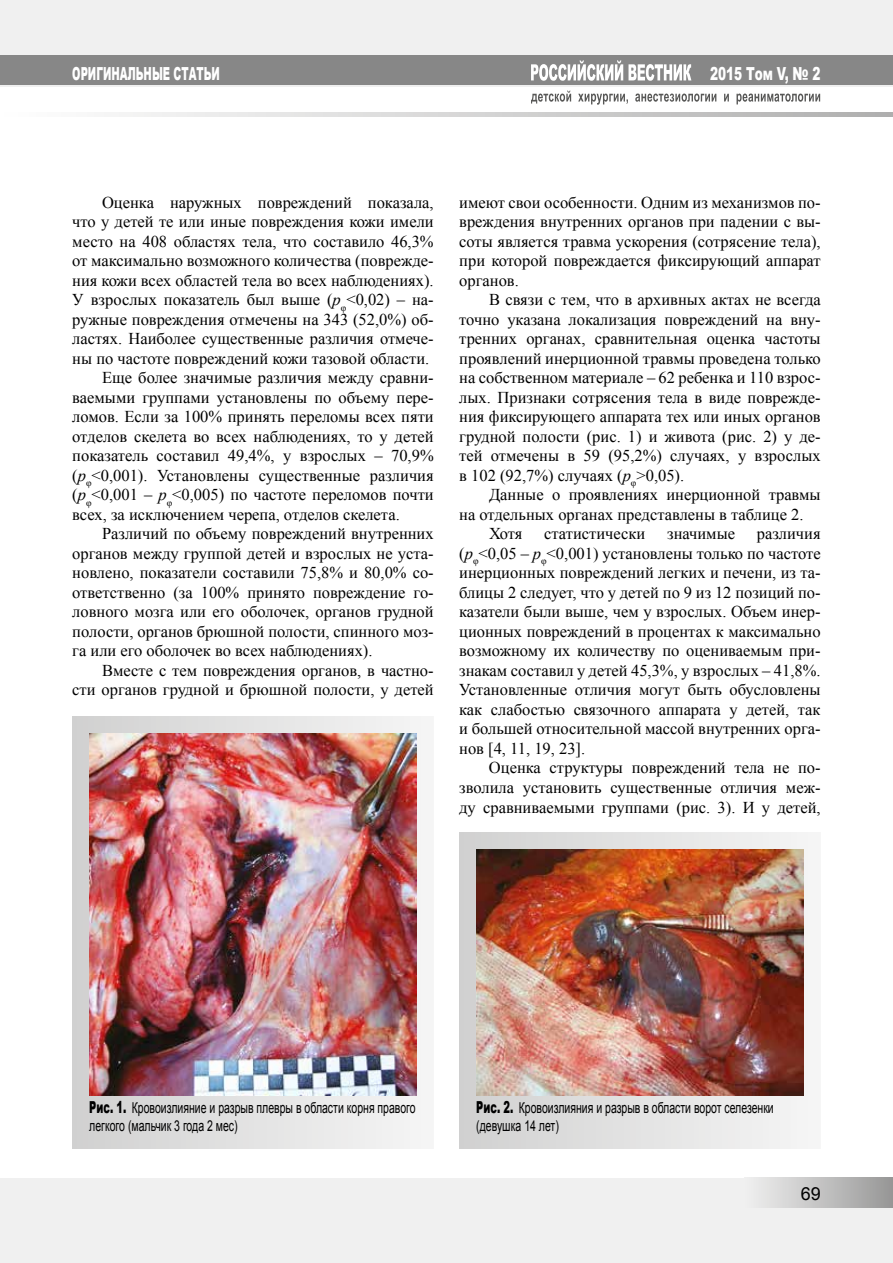
<style>
.page{position:relative;width:893px;height:1263px;background:#fff}
.page>*{position:absolute;margin:0;border:0;box-sizing:border-box;transform-origin:0 0}
.t1{font:900 18px "Arial";color:#fff;scale:.56 1}
.t2{font:900 18px "Arial";color:#fff;scale:.67 1}
.t3{font:18px "Arial";color:#000}
.t4{font:16.5px/19.5px "Times New Roman";color:#000;text-align:justify}
.t5{font:15px/18px "Arial";color:#000;scale:.7 1}
.s1{font-style:italic}
.s2{font-weight:900;font-size:16.5px}
</style>
<div class="page">
<div style="left:0;top:1178px;width:893px;height:85px;background:#f0f0f0"></div>
<div style="left:744px;top:1178px;width:149px;height:30px;background:linear-gradient(to right,#f1f1f1,#979797)"></div>
<div style="left:0;top:0;width:893px;height:87px;background:#f0f0f0"></div>
<div style="left:0;top:55px;width:893px;height:30px;background:#878787"></div>
<svg style="left:119px;top:113px;width:774px;height:4px;background:#d2d1d1"></svg>
<svg style="left:531px;top:60px;width:160px;height:21px"></svg>
<svg style="left:531px;top:91px;width:289px;height:14px"></svg>
<div style="left:72px;top:716px;width:362px;height:432px;background:linear-gradient(to right,#d0d0d0,#f6f6f6)"></div>
<img style="left:89px;top:733px;width:328px;height:362px">
<svg style="left:459px;top:833px;width:349px;height:315px"></svg>
<img style="left:476px;top:850px;width:328px;height:245px">
<p class="t1" style="left:72px;top:61px;width:265px">ОРИГИНАЛЬНЫЕ СТАТЬИ</p>
<p class="t2" style="left:710px;top:61px;width:166px">2015 Том V, № 2</p>
<p class="t4" style="left:102px;top:192px;width:333px">Оценка наружных повреждений показала,</p>
<p class="t4" style="left:72px;top:212px;width:363px">что у детей те или иные повреждения кожи имели</p>
<p class="t4" style="left:72px;top:231px;width:363px">место на 408 областях тела, что составило 46,3%</p>
<p class="t4" style="left:72px;top:251px;width:363px">от максимально возможного количества (поврежде-</p>
<p class="t4" style="left:72px;top:270px;width:363px">ния кожи всех областей тела во всех наблюдениях).</p>
<p class="t4" style="left:72px;top:290px;width:363px">У взрослых показатель был выше (<span class="s1">р</span><sub>φ</sub>&lt;0,02) – на-</p>
<p class="t4" style="left:72px;top:309px;width:363px">ружные повреждения отмечены на 343 (52,0%) об-</p>
<p class="t4" style="left:72px;top:329px;width:363px">ластях. Наиболее существенные различия отмече-</p>
<p class="t4" style="left:72px;top:348px;width:358px">ны по частоте повреждений кожи тазовой области.</p>
<p class="t4" style="left:102px;top:368px;width:333px">Еще более значимые различия между сравни-</p>
<p class="t4" style="left:72px;top:387px;width:363px">ваемыми группами установлены по объему пере-</p>
<p class="t4" style="left:72px;top:407px;width:363px">ломов. Если за 100% принять переломы всех пяти</p>
<p class="t4" style="left:72px;top:426px;width:363px">отделов скелета во всех наблюдениях, то у детей</p>
<p class="t4" style="left:72px;top:446px;width:363px">показатель составил 49,4%, у взрослых – 70,9%</p>
<p class="t4" style="left:72px;top:465px;width:363px">(<span class="s1">р</span><sub>φ</sub>&lt;0,001). Установлены существенные различия</p>
<p class="t4" style="left:72px;top:485px;width:363px">(<span class="s1">р</span><sub>φ</sub>&lt;0,001 – <span class="s1">р</span><sub>φ</sub>&lt;0,005) по частоте переломов почти</p>
<p class="t4" style="left:72px;top:504px;width:329px">всех, за исключением черепа, отделов скелета.</p>
<p class="t4" style="left:102px;top:524px;width:333px">Различий по объему повреждений внутренних</p>
<p class="t4" style="left:72px;top:543px;width:363px">органов между группой детей и взрослых не уста-</p>
<p class="t4" style="left:72px;top:563px;width:363px">новлено, показатели составили 75,8% и 80,0% со-</p>
<p class="t4" style="left:72px;top:582px;width:363px">ответственно (за 100% принято повреждение го-</p>
<p class="t4" style="left:72px;top:602px;width:363px">ловного мозга или его оболочек, органов грудной</p>
<p class="t4" style="left:72px;top:621px;width:363px">полости, органов брюшной полости, спинного моз-</p>
<p class="t4" style="left:72px;top:641px;width:302px">га или его оболочек во всех наблюдениях).</p>
<p class="t4" style="left:102px;top:660px;width:333px">Вместе с тем повреждения органов, в частно-</p>
<p class="t4" style="left:72px;top:680px;width:363px">сти органов грудной и брюшной полости, у детей</p>
<p class="t4" style="left:459px;top:192px;width:363px">имеют свои особенности. Одним из механизмов по&shy;вреждения внутренних органов при падении с вы&shy;соты является травма ускорения (сотрясение тела), при которой повреждается фиксирующий аппарат органов.</p>
<p class="t4" style="left:459px;top:290px;width:363px;text-indent:30px">В связи с тем, что в архивных актах не всегда точно указана локализация повреждений на вну&shy;тренних органах, сравнительная оценка частоты проявлений инерционной травмы проведена только на собственном материале – 62 ребенка и 110 взрос&shy;лых. Признаки сотрясения тела в виде поврежде&shy;ния фиксирующего аппарата тех или иных органов грудной полости (рис. 1) и живота (рис. 2) у де&shy;тей отмечены в 59 (95,2%) случаях, у взрослых в 102 (92,7%) случаях (<span class="s1">р</span><sub>φ</sub>&gt;0,05).</p>
<p class="t4" style="left:489px;top:485px;width:333px">Данные о проявлениях инерционной травмы</p>
<p class="t4" style="left:459px;top:504px;width:346px">на отдельных органах представлены в таблице 2.</p>
<p class="t4" style="left:489px;top:524px;width:35px">Хотя</p>
<p class="t4" style="left:544px;top:524px;width:103px">статистически</p>
<p class="t4" style="left:667px;top:524px;width:69px">значимые</p>
<p class="t4" style="left:459px;top:524px;width:363px;text-indent:298px">различия (<span class="s1">р</span><sub>φ</sub>&lt;0,05 – <span class="s1">р</span><sub>φ</sub>&lt;0,001) установлены только по частоте инерционных повреждений легких и печени, из та&shy;блицы 2 следует, что у детей по 9 из 12 позиций по&shy;казатели были выше, чем у взрослых. Объем инер&shy;ционных повреждений в процентах к максимально возможному их количеству по оцениваемым при&shy;знакам составил у детей 45,3%, у взрослых – 41,8%.<br>Установленные отличия могут быть обусловлены как слабостью связочного аппарата у детей, так и большей относительной массой внутренних орга&shy;нов [4, 11, 19, 23].</p>
<p class="t4" style="left:459px;top:758px;width:363px;text-indent:30px">Оценка структуры повреждений тела не по&shy;зволила установить существенные отличия меж&shy;ду сравниваемыми группами (рис. 3). И у детей,</p>
<p class="t5" style="left:89px;top:1099px;width:468px"><span class="s2">Рис. 1.</span> Кровоизлияние и разрыв плевры в области корня правого легкого (мальчик 3 года 2 мес)</p>
<p class="t5" style="left:476px;top:1099px;width:427px"><span class="s2">Рис. 2.</span> Кровоизлияния и разрыв в области ворот селезенки (девушка 14 лет)</p>
<p class="t3" style="left:801px;top:1181px;width:22px">69</p>
</div>
